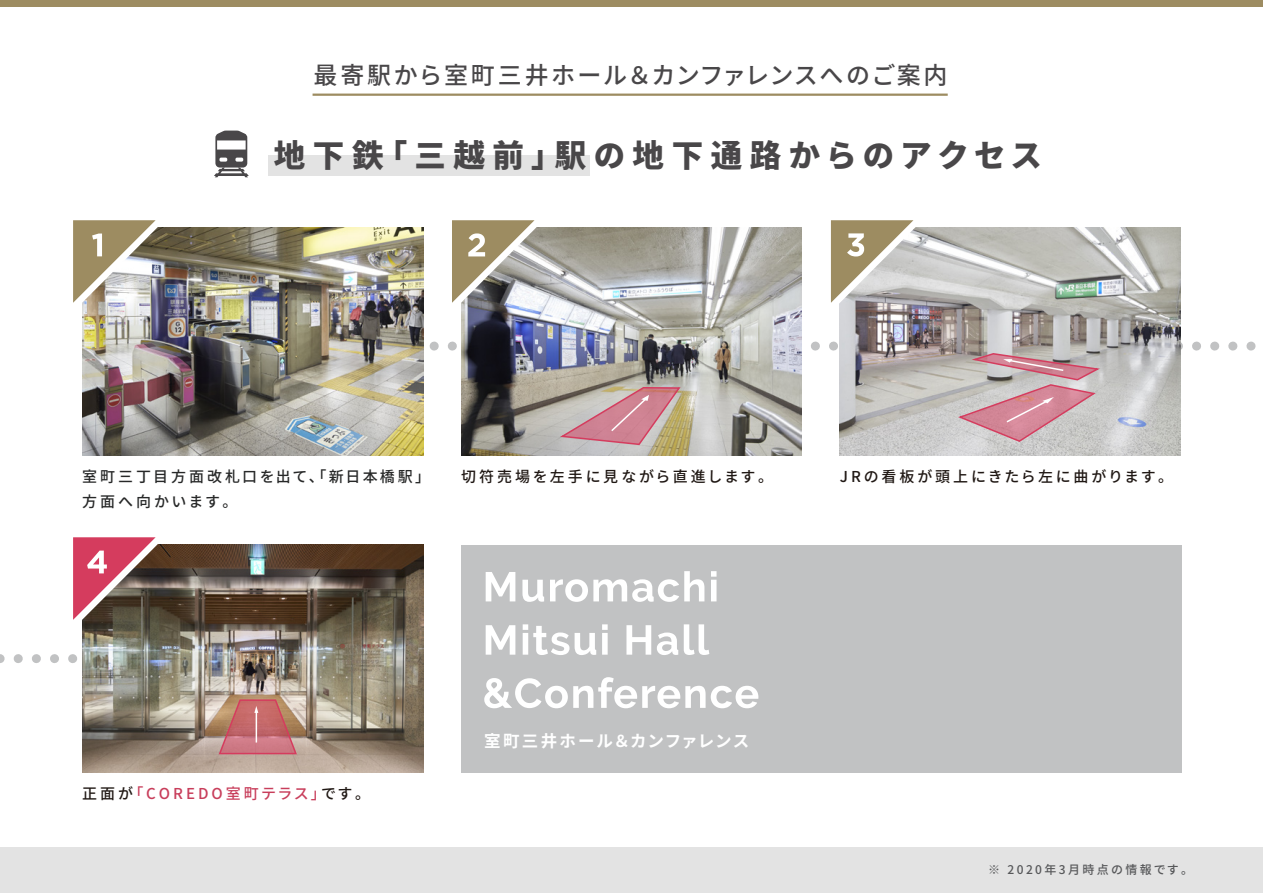
<style>
.page{position:relative;width:1263px;height:893px;background:#fff}
.page>*{position:absolute;margin:0;border:0;box-sizing:border-box;transform-origin:0 0}
.t1{font:900 31.5px "Noto Sans CJ Kjp";letter-spacing:.24em;color:#494749}
.t2{font:500 24px "Noto Sans CJ Kjp";letter-spacing:.07em;color:#494749}
.t3{font:700 16.5px "Noto Sans CJ Kjp";letter-spacing:.085em;color:#fff}
.t4{font:500 15px "Noto Sans CJ Kjp";letter-spacing:.18em;color:#201814}
.t5{font:500 15px/25.2px "Noto Sans CJ Kjp";letter-spacing:.19em;color:#272828}
.t6{font:500 15px "Noto Sans CJ Kjp";letter-spacing:.2em;color:#c83e5b}
.t7{font:500 12px "Noto Sans CJ Kjp";letter-spacing:.2em;color:#57585a}
.s1{color:#201814}
</style>
<div class="page">
<div style="left:461px;top:545px;width:720px;height:227px;background:#c1c2c3"></div>
<svg style="left:486px;top:572px;width:29px;height:29px"></svg>
<svg style="left:522px;top:580px;width:22px;height:22px"></svg>
<svg style="left:550px;top:571px;width:154px;height:31px"></svg>
<svg style="left:711px;top:571px;width:5px;height:30px"></svg>
<svg style="left:486px;top:625px;width:29px;height:30px"></svg>
<svg style="left:523px;top:624px;width:46px;height:31px"></svg>
<svg style="left:575px;top:633px;width:21px;height:22px"></svg>
<svg style="left:602px;top:624px;width:6px;height:31px"></svg>
<svg style="left:626px;top:625px;width:25px;height:30px"></svg>
<svg style="left:657px;top:632px;width:21px;height:23px"></svg>
<svg style="left:684px;top:624px;width:25px;height:31px"></svg>
<svg style="left:484px;top:677px;width:274px;height:31px"></svg>
<svg style="left:0;top:654px;width:77px;height:9px"></svg>
<img style="left:82px;top:228px;width:341px;height:227px">
<img style="left:461px;top:228px;width:341px;height:227px">
<img style="left:840px;top:228px;width:341px;height:227px">
<img style="left:82px;top:545px;width:341px;height:227px">
<div style="left:0;top:847px;width:1263px;height:46px;background:#e3e3e3"></div>
<hr style="left:313px;top:94px;width:635px;height:2px;background:#9d8c61">
<div style="left:268px;top:156px;width:321px;height:20px;background:#e3e3e3"></div>
<svg style="left:214px;top:131px;width:35px;height:46px"></svg>
<img style="left:73px;top:220px;width:87px;height:87px">
<svg style="left:452px;top:220px;width:87px;height:87px"></svg>
<svg style="left:831px;top:220px;width:87px;height:87px;background:#bab2a0"></svg>
<svg style="left:73px;top:537px;width:87px;height:87px;background:#9f5a62"></svg>
<img style="left:253px;top:342px;width:1003px;height:104px">
<svg style="left:218px;top:699px;width:80px;height:56px;background:#c57a76"></svg>
<div style="left:0;top:0;width:1263px;height:6px;background:#9d8c61"></div>
<h2 class="t2" style="left:314px;top:62px;width:635px">最寄駅から室町三井ホール＆カンファレンスへのご案内</h2>
<h1 class="t1" style="left:274px;top:138px;width:770px">地下鉄「三越前」駅の地下通路からのアクセス</h1>
<p class="t5" style="left:82px;top:464px;width:350px">室町三丁目方面改札口を出て、「新日本橋駅」方面へ向かいます。</p>
<p class="t4" style="left:461px;top:468px;width:313px">切符売場を左手に見ながら直進します。</p>
<p class="t4" style="left:840px;top:468px;width:335px">JRの看板が頭上にきたら左に曲がります。</p>
<p class="t6" style="left:82px;top:785px;width:289px"><span class="s1">正面が</span>「COREDO室町テラス」<span class="s1">です。</span></p>
<p class="t3" style="left:484px;top:731px;width:266px">室町三井ホール＆カンファレンス</p>
<p class="t7" style="left:988px;top:863px;width:206px">※ 2020年3月時点の情報です。</p>
</div>
